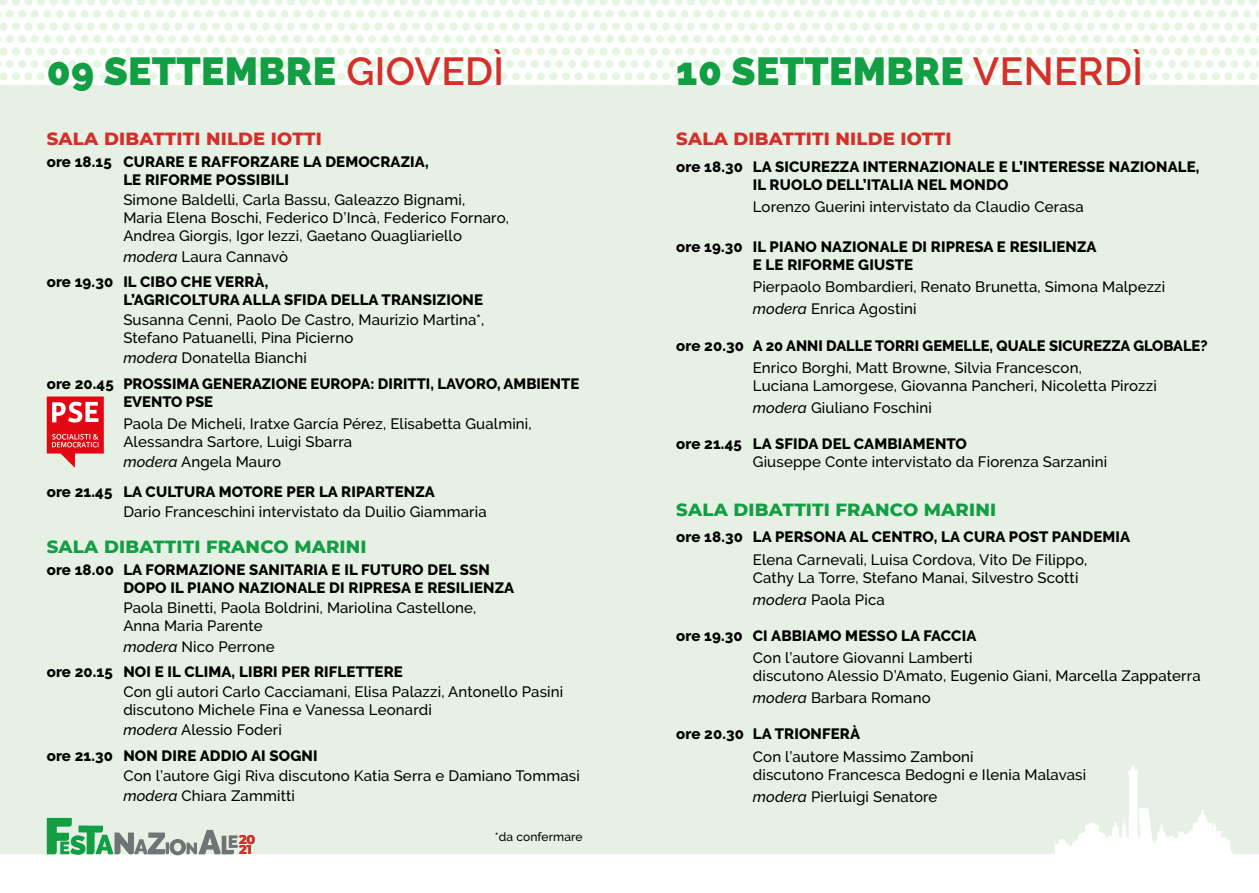
<style>
.page{position:relative;width:1259px;height:893px;background:#fff}
.page>*{position:absolute;margin:0;border:0;box-sizing:border-box;transform-origin:0 0}
.t1{font:900 39px "Raleway";letter-spacing:.01em;color:#129e43}
.t2{font:800 18px "Montserrat";letter-spacing:.01em;color:#129e43}
.t3{font:800 18px "Montserrat";letter-spacing:.01em;color:#d42f29}
.t4{font:500 15px/18px "Raleway";letter-spacing:.01em;color:#000}
.t5{font:800 15px/18px "Raleway";letter-spacing:.01em;color:#000}
.t6{font:800 12.9px/10.2px "Montserrat";color:#d42f29}
.t7{font:500 12px "Raleway";letter-spacing:.01em;color:#000}
.s1{font-weight:600;color:#d42f29}
.s2{font-weight:500;font-style:italic}
.s3{font-weight:500}
.s4{font-style:italic}
</style>
<div class="page">
<svg style="left:0;top:0;width:1259px;height:81px"></svg>
<div style="left:0;top:85px;width:1259px;height:769px;background:#e7f0e4"></div>
<svg style="left:47px;top:818px;width:191px;height:37px"></svg>
<svg style="left:47px;top:396px;width:57px;height:72px"></svg>
<h1 class="t1" style="left:47px;top:49px;width:459px">09 SETTEMBRE <span class="s1">GIOVEDÌ</span></h1>
<h1 class="t1" style="left:676px;top:49px;width:468px">10 SETTEMBRE <span class="s1">VENERDÌ</span></h1>
<p class="t3" style="left:47px;top:125px;width:277px">SALA DIBATTITI NILDE IOTTI</p>
<p class="t5" style="left:123px;top:153px;width:307px;text-indent:-77px">ore 18.15 CURARE E RAFFORZARE LA DEMOCRAZIA,<br>LE RIFORME POSSIBILI</p>
<p class="t4" style="left:123px;top:191px;width:387px">Simone Baldelli, Carla Bassu, Galeazzo Bignami,<br>Maria Elena Boschi, Federico D’Incà, Federico Fornaro,<br>Andrea Giorgis, Igor Iezzi, Gaetano Quagliariello</p>
<p class="t5" style="left:47px;top:244px;width:243px;line-height:25.5px;text-indent:77px"><span class="s2">modera</span> <span class="s3">Laura Cannavò </span>ore 19.30 IL CIBO CHE VERRÀ,</p>
<p class="t5" style="left:123px;top:291px;width:361px">L’AGRICOLTURA ALLA SFIDA DELLA TRANSIZIONE</p>
<p class="t4" style="left:123px;top:311px;width:363px">Susanna Cenni, Paolo De Castro, Maurizio Martina*,<br>Stefano Patuanelli, Pina Picierno</p>
<p class="t5" style="left:47px;top:345px;width:534px;line-height:25.5px;text-indent:77px"><span class="s2">modera</span> <span class="s3">Donatella Bianchi<br></span>ore 20.45 PROSSIMA GENERAZIONE EUROPA: DIRITTI, LAVORO, AMBIENTE</p>
<p class="t5" style="left:123px;top:393px;width:91px">EVENTO PSE</p>
<p class="t4" style="left:123px;top:415px;width:410px">Paola De Micheli, Iratxe García Pérez, Elisabetta Gualmini,<br>Alessandra Sartore, Luigi Sbarra</p>
<p class="t5" style="left:47px;top:447px;width:390px;line-height:29.7px;text-indent:77px"><span class="s2">modera</span> <span class="s3">Angela Mauro<br></span>ore 21.45 LA CULTURA MOTORE PER LA RIPARTENZA</p>
<p class="t4" style="left:123px;top:503px;width:365px">Dario Franceschini intervistato da Duilio Giammaria</p>
<p class="t2" style="left:47px;top:533px;width:321px">SALA DIBATTITI FRANCO MARINI</p>
<p class="t5" style="left:123px;top:561px;width:392px;text-indent:-77px">ore 18.00 LA FORMAZIONE SANITARIA E IL FUTURO DEL SSN<br>DOPO IL PIANO NAZIONALE DI RIPRESA E RESILIENZA</p>
<p class="t4" style="left:123px;top:599px;width:354px">Paola Binetti, Paola Boldrini, Mariolina Castellone,<br>Anna Maria Parente</p>
<p class="t5" style="left:47px;top:634px;width:358px;line-height:25.5px;text-indent:77px"><span class="s2">modera</span> <span class="s3">Nico Perrone<br></span>ore 20.15 NOI E IL CLIMA, LIBRI PER RIFLETTERE</p>
<p class="t4" style="left:123px;top:683px;width:441px">Con gli autori Carlo Cacciamani, Elisa Palazzi, Antonello Pasini discutono Michele Fina e Vanessa Leonardi</p>
<p class="t5" style="left:47px;top:717px;width:272px;line-height:25.5px;text-indent:77px"><span class="s2">modera</span> <span class="s3">Alessio Foderi<br></span>ore 21.30 NON DIRE ADDIO AI SOGNI</p>
<p class="t4" style="left:123px;top:766px;width:458px;line-height:20.1px">Con l’autore Gigi Riva discutono Katia Serra e Damiano Tommasi <span class="s4">modera</span> Chiara Zammitti</p>
<p class="t7" style="left:495px;top:830px;width:89px">*da confermare</p>
<p class="t6" style="left:239px;top:834px;width:18px">20<br>21</p>
<p class="t3" style="left:676px;top:125px;width:277px">SALA DIBATTITI NILDE IOTTI</p>
<p class="t5" style="left:753px;top:157px;width:448px;text-indent:-77px">ore 18.30 LA SICUREZZA INTERNAZIONALE E L’INTERESSE NAZIONALE,<br>IL RUOLO DELL’ITALIA NEL MONDO</p>
<p class="t4" style="left:753px;top:197px;width:332px">Lorenzo Guerini intervistato da Claudio Cerasa</p>
<p class="t5" style="left:753px;top:238px;width:345px;text-indent:-77px">ore 19.30 IL PIANO NAZIONALE DI RIPRESA E RESILIENZA<br>E LE RIFORME GIUSTE</p>
<p class="t4" style="left:753px;top:276px;width:414px;line-height:22.2px">Pierpaolo Bombardieri, Renato Brunetta, Simona Malpezzi <span class="s4">modera</span> Enrica Agostini</p>
<p class="t5" style="left:676px;top:336px;width:533px">ore 20.30 A 20 ANNI DALLE TORRI GEMELLE, QUALE SICUREZZA GLOBALE?</p>
<p class="t4" style="left:753px;top:358px;width:405px">Enrico Borghi, Matt Browne, Silvia Francescon,<br>Luciana Lamorgese, Giovanna Pancheri, Nicoletta Pirozzi</p>
<p class="t4" style="left:753px;top:399px;width:181px"><span class="s4">modera</span> Giuliano Foschini</p>
<p class="t5" style="left:676px;top:435px;width:292px">ore 21.45 LA SFIDA DEL CAMBIAMENTO</p>
<p class="t4" style="left:753px;top:453px;width:356px">Giuseppe Conte intervistato da Fiorenza Sarzanini</p>
<p class="t2" style="left:676px;top:496px;width:321px">SALA DIBATTITI FRANCO MARINI</p>
<p class="t5" style="left:676px;top:528px;width:455px">ore 18.30 LA PERSONA AL CENTRO, LA CURA POST PANDEMIA</p>
<p class="t4" style="left:753px;top:550px;width:336px">Elena Carnevali, Luisa Cordova, Vito De Filippo,<br>Cathy La Torre, Stefano Manai, Silvestro Scotti</p>
<p class="t4" style="left:753px;top:590px;width:133px"><span class="s4">modera</span> Paola Pica</p>
<p class="t5" style="left:676px;top:627px;width:302px">ore 19.30 CI ABBIAMO MESSO LA FACCIA</p>
<p class="t4" style="left:753px;top:649px;width:449px">Con l’autore Giovanni Lamberti<br>discutono Alessio D’Amato, Eugenio Giani, Marcella Zappaterra</p>
<p class="t4" style="left:753px;top:689px;width:179px"><span class="s4">modera</span> Barbara Romano</p>
<p class="t5" style="left:676px;top:725px;width:185px">ore 20.30 LA TRIONFERÀ</p>
<p class="t4" style="left:753px;top:747px;width:335px">Con l’autore Massimo Zamboni<br>discutono Francesca Bedogni e Ilenia Malavasi</p>
<p class="t4" style="left:753px;top:787px;width:186px"><span class="s4">modera</span> Pierluigi Senatore</p>
</div>
